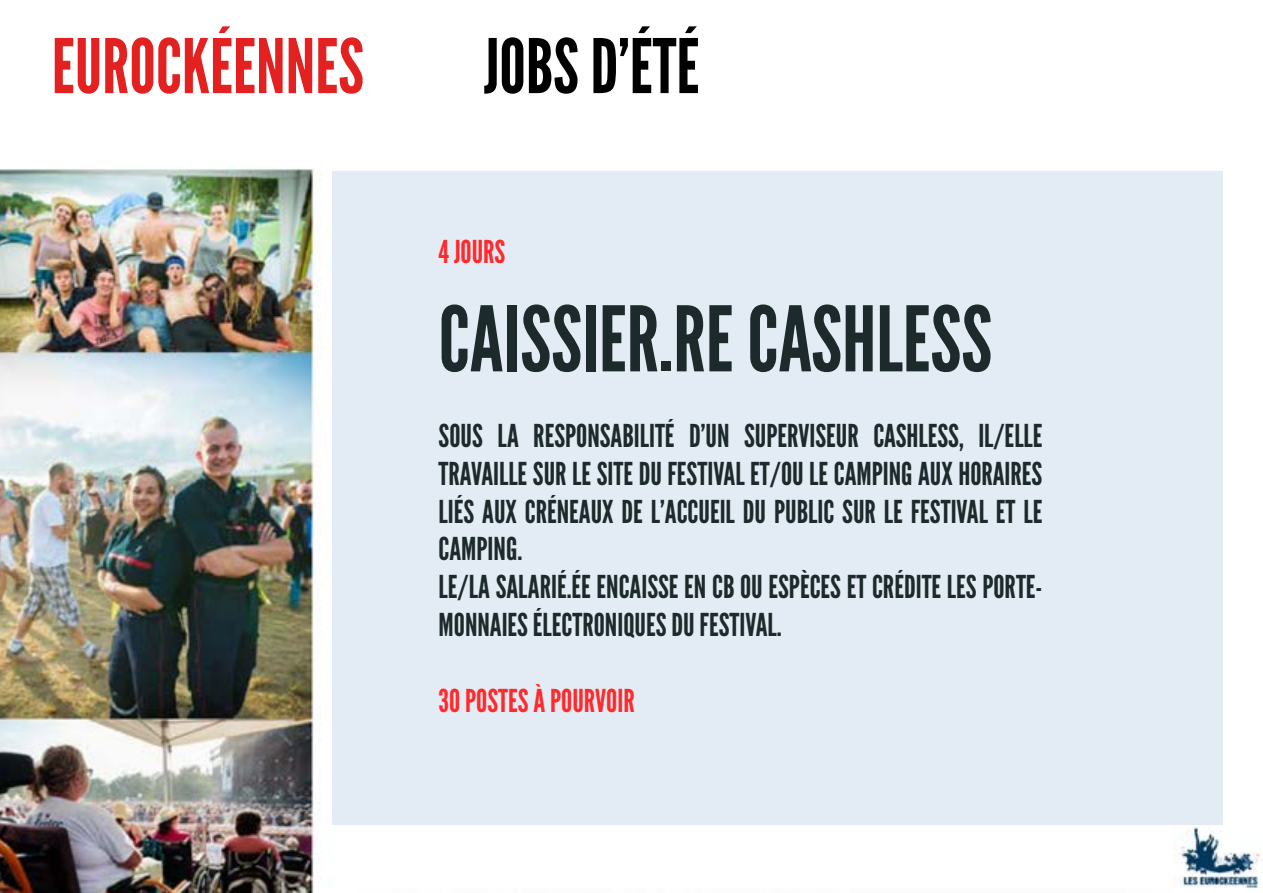
<style>
.page{position:relative;width:1263px;height:893px;background:#fff}
.page>*{position:absolute;margin:0;border:0;box-sizing:border-box;transform-origin:0 0}
.t1{font:90px "League Gothic";color:#1d2a2b}
.t2{font:75px "League Gothic";color:#e32121}
.t3{font:75px "League Gothic";color:#000}
.t4{font:31.5px/37.8px "League Gothic";color:#1d2a2b}
.t5{font:31.5px "League Gothic";color:#ff2a2b}
</style>
<div class="page">
<img style="left:0;top:168px;width:1262px;height:725px">
<div style="left:332px;top:24px;width:931px;height:683px;background:#fff"></div>
<div style="left:332px;top:171px;width:890px;height:654px;background:#e3ecf4"></div>
<h2 class="t2" style="left:52px;top:23px;width:314px">EUROCKÉENNES</h2>
<h2 class="t3" style="left:484px;top:23px;width:217px">JOBS D’ÉTÉ</h2>
<p class="t5" style="left:439px;top:234px;width:68px">4 JOURS</p>
<h1 class="t1" style="left:439px;top:288px;width:555px">CAISSIER.RE CASHLESS</h1>
<p class="t4" style="left:439px;top:417px;width:605px">SOUS LA RESPONSABILITÉ D’UN SUPERVISEUR CASHLESS, IL/ELLE TRAVAILLE SUR LE SITE DU FESTIVAL ET/OU LE CAMPING AUX HORAIRES LIÉS AUX CRÉNEAUX DE L’ACCUEIL DU PUBLIC SUR LE FESTIVAL ET LE CAMPING.<br>LE/LA SALARIÉ.ÉE ENCAISSE EN CB OU ESPÈCES ET CRÉDITE LES PORTE-MONNAIES ÉLECTRONIQUES DU FESTIVAL.</p>
<p class="t5" style="left:439px;top:682px;width:198px">30 POSTES À POURVOIR</p>
</div>
